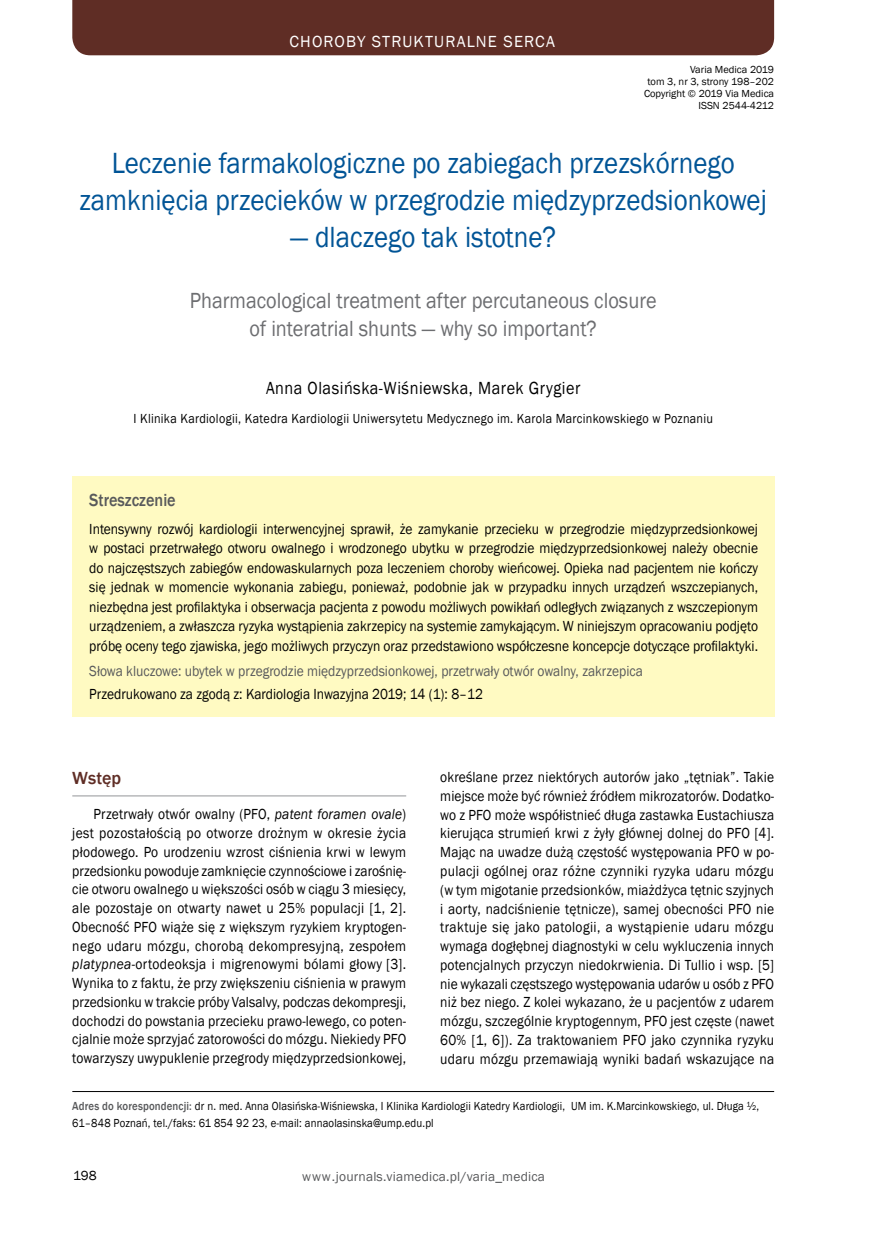
<style>
.page{position:relative;width:872px;height:1234px;background:#fff}
.page>*{position:absolute;margin:0;border:0;box-sizing:border-box;transform-origin:0 0}
.t1{font:30px/36.6px "Franklin Gothic";color:#005496;text-align:center;scale:.9 1}
.t2{font:22.5px/27.5px "Franklin Gothic";color:#6d6e71;text-align:center;scale:.9 1}
.t3{font:18px "Franklin Gothic";letter-spacing:.03em;color:#000;scale:.9 1}
.t4{font:500 18px "Franklin Gothic";color:#58595b;scale:.9 1}
.t5{font:500 18px "Franklin Gothic";color:#5f2d25}
.t6{font:16.5px "Franklin Gothic";letter-spacing:.07em;color:#fff}
.t7{font:15px/18.8px "Franklin Gothic";color:#000;text-align:justify;scale:.9 1}
.t8{font:15px "Franklin Gothic";color:#58595b;scale:.9 1}
.t9{font:13.5px "Franklin Gothic";letter-spacing:.025em;color:#000;scale:.9 1}
.t10{font:13.5px "Franklin Gothic";letter-spacing:.01em;color:#58595b}
.t11{font:13.5px "Franklin Gothic";letter-spacing:.025em;color:#000}
.t12{font:12px/16.5px "Franklin Gothic";letter-spacing:.01em;color:#000;scale:.9 1}
.t13{font:10.5px/12px "Franklin Gothic";color:#000;text-align:right}
.s1{font-style:italic}
.s2{font-weight:500;color:#58595b}
</style>
<div class="page">
<div style="left:72px;top:0;width:702px;height:55px;background:#5f2d25"></div>
<hr style="left:72px;top:1090px;width:702px;height:1px;background:#000">
<div style="left:72px;top:476px;width:703px;height:240px;background:#fffac2"></div>
<hr style="left:72px;top:795px;width:334px;height:1px;background:#939598">
<p class="t6" style="left:289px;top:31px;width:267px">CHOROBY STRUKTURALNE SERCA</p>
<p class="t13" style="left:644px;top:64px;width:132px">Varia Medica 2019<br>tom 3, nr 3, strony 198–202<br>Copyright © 2019 Via Medica<br>ISSN 2544-4212</p>
<h1 class="t1" style="left:80px;top:146px;width:765px">Leczenie farmakologiczne po zabiegach przezskórnego zamknięcia przecieków w przegrodzie międzyprzedsionkowej</h1>
<h1 class="t1" style="left:290px;top:219px;width:297px">— dlaczego tak istotne?</h1>
<h2 class="t2" style="left:190px;top:287px;width:520px">Pharmacological treatment after percutaneous closure of interatrial shunts — why so important?</h2>
<p class="t3" style="left:266px;top:376px;width:351px">Anna Olasińska-Wiśniewska, Marek Grygier</p>
<p class="t9" style="left:133px;top:410px;width:645px">I Klinika Kardiologii, Katedra Kardiologii Uniwersytetu Medycznego im. Karola Marcinkowskiego w Poznaniu</p>
<p class="t4" style="left:89px;top:488px;width:98px">Streszczenie</p>
<p class="t7" style="left:89px;top:519px;width:744px;line-height:19.5px">Intensywny rozwój kardiologii interwencyjnej sprawił, że zamykanie przecieku w przegrodzie międzyprzedsionkowej w postaci przetrwałego otworu owalnego i wrodzonego ubytku w przegrodzie międzyprzedsionkowej należy obecnie do najczęstszych zabiegów endowaskularnych poza leczeniem choroby wieńcowej. Opieka nad pacjentem nie kończy się jednak w momencie wykonania zabiegu, ponieważ, podobnie jak w przypadku innych urządzeń wszczepianych, niezbędna jest profilaktyka i obserwacja pacjenta z powodu możliwych powikłań odległych związanych z wszczepionym urządzeniem, a zwłaszcza ryzyka wystąpienia zakrzepicy na systemie zamykającym. W niniejszym opracowaniu podjęto próbę oceny tego zjawiska, jego możliwych przyczyn oraz przedstawiono współczesne koncepcje dotyczące profilaktyki.</p>
<p class="t8" style="left:89px;top:661px;width:616px">Słowa kluczowe: ubytek w przegrodzie międzyprzedsionkowej, przetrwały otwór owalny, zakrzepica</p>
<p class="t7" style="left:89px;top:685px;width:439px">Przedrukowano za zgodą z: Kardiologia Inwazyjna 2019; 14 (1): 8–12</p>
<p class="t5" style="left:72px;top:767px;width:50px">Wstęp</p>
<p class="t7" style="left:72px;top:805px;width:372px;text-indent:21px">Przetrwały otwór owalny (PFO, <span class="s1">patent foramen ovale</span>) jest pozostałością po otworze drożnym w okresie życia płodowego. Po urodzeniu wzrost ciśnienia krwi w lewym przedsionku powoduje zamknięcie czynnościowe i zarośnię&shy;cie otworu owalnego u większości osób w ciągu 3 miesięcy, ale pozostaje on otwarty nawet u 25% populacji [1, 2].<br>Obecność PFO wiąże się z większym ryzykiem kryptogen&shy;nego udaru mózgu, chorobą dekompresyjną, zespołem <span class="s1">platypnea</span>-ortodeoksja i migrenowymi bólami głowy [3].<br>Wynika to z faktu, że przy zwiększeniu ciśnienia w prawym przedsionku w trakcie próby Valsalvy, podczas dekompresji, dochodzi do powstania przecieku prawo-lewego, co poten&shy;cjalnie może sprzyjać zatorowości do mózgu. Niekiedy PFO towarzyszy uwypuklenie przegrody międzyprzedsionkowej,</p>
<p class="t7" style="left:440px;top:768px;width:372px">określane przez niektórych autorów jako „tętniak”. Takie miejsce może być również źródłem mikrozatorów. Dodatko&shy;wo z PFO może współistnieć długa zastawka Eustachiusza kierująca strumień krwi z żyły głównej dolnej do PFO [4].<br>Mając na uwadze dużą częstość występowania PFO w po&shy;pulacji ogólnej oraz różne czynniki ryzyka udaru mózgu (w tym migotanie przedsionków, miażdżyca tętnic szyjnych i aorty, nadciśnienie tętnicze), samej obecności PFO nie traktuje się jako patologii, a wystąpienie udaru mózgu wymaga dogłębnej diagnostyki w celu wykluczenia innych potencjalnych przyczyn niedokrwienia. Di Tullio i wsp. [5] nie wykazali częstszego występowania udarów u osób z PFO niż bez niego. Z kolei wykazano, że u pacjentów z udarem mózgu, szczególnie kryptogennym, PFO jest częste (nawet 60% [1, 6]). Za traktowaniem PFO jako czynnika ryzyku udaru mózgu przemawiają wyniki badań wskazujące na</p>
<p class="t12" style="left:72px;top:1098px;width:764px"><span class="s2">Adres do korespondencji:</span> dr n. med. Anna Olasińska-Wiśniewska, I Klinika Kardiologii Katedry Kardiologii, UM im. K.Marcinkowskiego, ul. Długa ½,<br>61–848 Poznań, tel./faks: 61 854 92 23, e-mail: annaolasinska@ump.edu.pl</p>
<p class="t11" style="left:73px;top:1166px;width:25px">198</p>
<p class="t10" style="left:302px;top:1167px;width:244px">www.journals.viamedica.pl/varia_medica</p>
</div>
